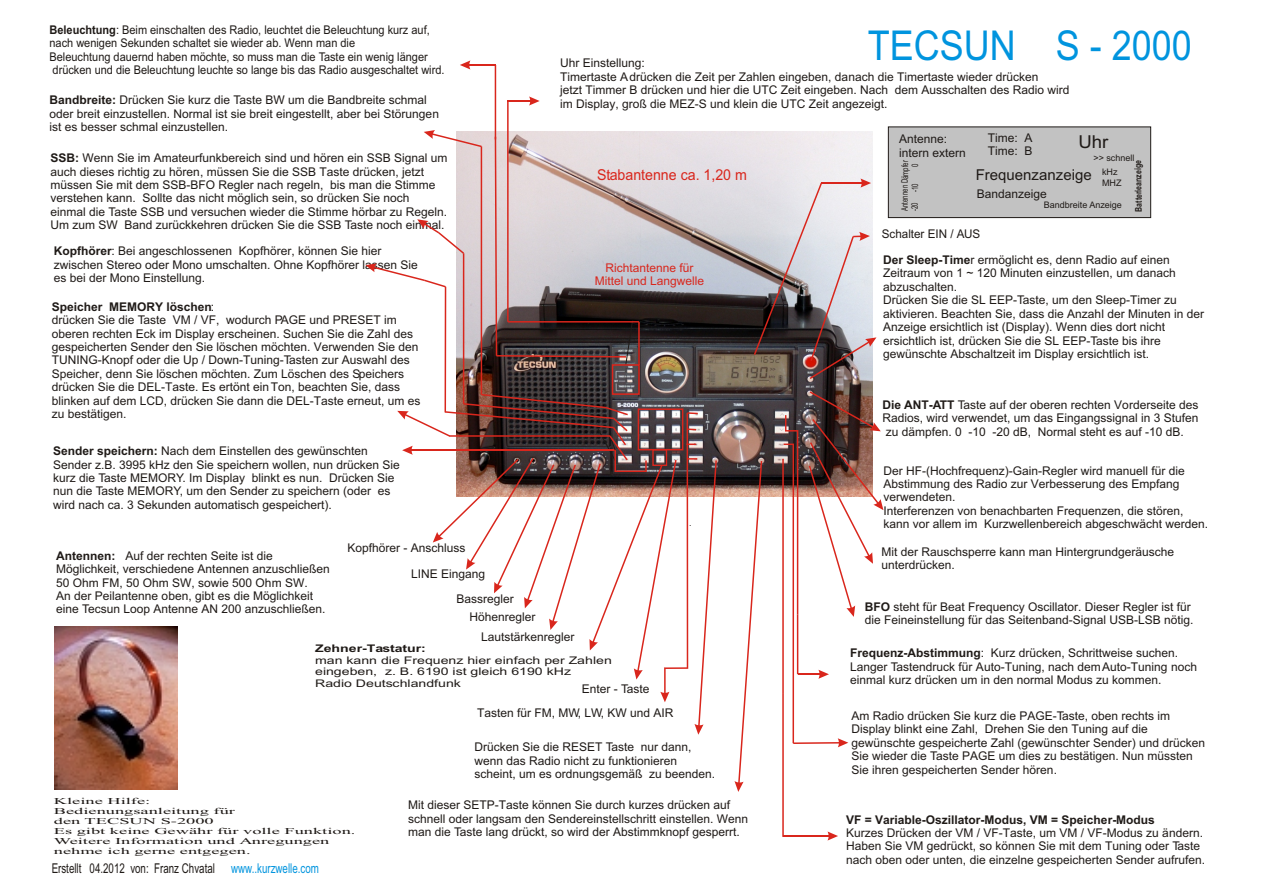
<style>
.page{position:relative;width:1263px;height:894px;background:#fff}
.page>*{position:absolute;margin:0;border:0;box-sizing:border-box;transform-origin:0 0}
.t1{font:41.1px "Arial";color:#0094de;scale:.88 1}
.t2{font:17.85px "Arial";color:#1f1a17;scale:1.05 1}
.t3{font:15px "Arial";color:#d9261c;scale:.95 1}
.t4{font:15px "Arial";color:#1f1a17}
.t5{font:13.5px "Arial";color:#1f1a17;scale:.72 1}
.t6{font:12px/13.4px "Arial";color:#1f1a17}
.t7{font:12px/13.4px "Arial";color:#1f1a17;scale:.92 1}
.t8{font:700 12px "Arial";color:#1f1a17}
.t9{font:12px/13.4px "Arial";color:#d9261c;text-align:center}
.t10{font:10.5px/11.7px "Arial";color:#1f1a17;scale:1.34 1}
.t11{font:700 10.5px "Arial";color:#1f1a17;scale:1.34 1}
.t12{font:700 9.15px "Arial";color:#1f1a17;scale:.76 1}
.t13{font:9px/9.9px "Times New Roman";color:#1f1a17;scale:2.04 1}
.t14{font:9px/10.1px "Arial";color:#1f1a17}
.t15{font:9px/10.1px "Arial";color:#1f1a17;scale:.67 1}
.s1{font-weight:700}
.s2{color:#0094de}
</style>
<div class="page">
<img style="left:456px;top:131px;width:416px;height:365px">
<svg style="left:735px;top:461px;width:27px;height:331px"></svg>
<hr style="left:445px;top:287px;width:1px;height:125px;background:#d9261c">
<svg style="left:365px;top:263px;width:82px;height:26px"></svg>
<hr style="left:463px;top:253px;width:1px;height:151px;background:#d9261c">
<svg style="left:417px;top:219px;width:49px;height:36px"></svg>
<svg style="left:397px;top:393px;width:320px;height:342px"></svg>
<svg style="left:424px;top:130px;width:58px;height:17px"></svg>
<hr style="left:481px;top:146px;width:1px;height:249px;background:#d9261c">
<hr style="left:465px;top:64px;width:30px;height:2px;background:#d9261c">
<svg style="left:460px;top:60px;width:10px;height:10px"></svg>
<hr style="left:495px;top:65px;width:1px;height:74px;background:#d9261c">
<svg style="left:494px;top:135px;width:139px;height:230px;background:#a79d9e"></svg>
<div style="left:612px;top:364px;width:28px;height:31px;border:2px solid #d9261c"></div>
<hr style="left:507px;top:101px;width:2px;height:221px;background:#d9261c">
<hr style="left:638px;top:322px;width:2px;height:43px;background:#d9261c">
<hr style="left:508px;top:321px;width:131px;height:2px;background:#d9261c">
<hr style="left:507px;top:100px;width:27px;height:2px;background:#d9261c">
<svg style="left:529px;top:96px;width:11px;height:10px"></svg>
<div style="left:888px;top:127px;width:263px;height:91px;background:#c2c2c2;border:1px solid #1f1a17"></div>
<svg style="left:753px;top:179px;width:123px;height:200px;background:#aea7aa"></svg>
<svg style="left:782px;top:391px;width:101px;height:450px"></svg>
<hr style="left:797px;top:614px;width:1px;height:60px;background:#d9261c">
<img style="left:55px;top:627px;width:123px;height:163px">
<p class="t7" style="left:50px;top:24px;width:431px"><span class="s1">Beleuchtung</span>: Beim einschalten des Radio, leuchtet die Beleuchtung kurz auf, nach wenigen Sekunden schaltet sie wieder ab. Wenn man die<br>Beleuchtung dauernd haben möchte, so muss man die Taste ein wenig länger drücken und die Beleuchtung leuchte so lange bis das Radio ausgeschaltet wird.</p>
<p class="t6" style="left:50px;top:95px;width:391px"><span class="s1">Bandbreite:</span> Drücken Sie kurz die Taste BW um die Bandbreite schmal oder breit einzustellen. Normal ist sie breit eingestellt, aber bei Störungen ist es besser schmal einzustellen.</p>
<p class="t6" style="left:51px;top:152px;width:398px"><span class="s1">SSB:</span> Wenn Sie im Amateurfunkbereich sind und hören ein SSB Signal um auch dieses richtig zu hören, müssen Sie die SSB Taste drücken, jetzt müssen Sie mit dem SSB-BFO Regler nach regeln, bis man die Stimme verstehen kann. Sollte das nicht möglich sein, so drücken Sie noch einmal die Taste SSB und versuchen wieder die Stimme hörbar zu Regeln.<br>Um zum SW Band zurückkehren drücken Sie die SSB Taste noch einmal.</p>
<p class="t6" style="left:54px;top:246px;width:366px"><span class="s1">Kopfhörer</span>: Bei angeschlossenen Kopfhörer, können Sie hier zwischen Stereo oder Mono umschalten. Ohne Kopfhörer lassen Sie es bei der Mono Einstellung.</p>
<p class="t6" style="left:52px;top:301px;width:370px"><span class="s1">Speicher MEMORY löschen</span>:<br>drücken Sie die Taste VM / VF, wodurch PAGE und PRESET im oberen rechten Eck im Display erscheinen. Suchen Sie die Zahl des gespeicherten Sender den Sie löschen möchten. Verwenden Sie den TUNING-Knopf oder die Up / Down-Tuning-Tasten zur Auswahl des Speicher, denn Sie löschen möchten. Zum Löschen des Speichers drücken Sie die DEL-Taste. Es ertönt ein Ton, beachten Sie, dass blinken auf dem LCD, drücken Sie dann die DEL-Taste erneut, um es zu bestätigen.</p>
<p class="t6" style="left:53px;top:445px;width:348px"><span class="s1">Sender speichern:</span> Nach dem Einstellen des gewünschten Sender z.B. 3995 kHz den Sie speichern wollen, nun drücken Sie kurz die Taste MEMORY. Im Display blinkt es nun. Drücken Sie nun die Taste MEMORY, um den Sender zu speichern (oder es wird nach ca. 3 Sekunden automatisch gespeichert).</p>
<p class="t6" style="left:56px;top:550px;width:275px"><span class="s1">Antennen:</span> Auf der rechten Seite ist die Möglichkeit, verschiedene Antennen anzuschließen 50 Ohm FM, 50 Ohm SW, sowie 500 Ohm SW.<br>An der Peilantenne oben, gibt es die Möglichkeit eine Tecsun Loop Antenne AN 200 anzuschließen.</p>
<p class="t6" style="left:347px;top:542px;width:120px">Kopfhörer - Anschluss</p>
<p class="t6" style="left:411px;top:568px;width:76px">LINE Eingang</p>
<p class="t6" style="left:457px;top:593px;width:59px">Bassregler</p>
<p class="t6" style="left:469px;top:612px;width:68px">Höhenregler</p>
<h1 class="t1" style="left:868px;top:31px;width:370px">TECSUN S - 2000</h1>
<p class="t6" style="left:560px;top:58px;width:511px">Uhr Einstellung:<br>Timertaste A drücken die Zeit per Zahlen eingeben, danach die Timertaste wieder drücken<br>jetzt Timmer B drücken und hier die UTC Zeit eingeben. Nach dem Ausschalten des Radio wird im Display, groß die MEZ-S und klein die UTC Zeit angezeigt.</p>
<p class="t3" style="left:597px;top:169px;width:159px">Stabantenne ca. 1,20 m</p>
<p class="t9" style="left:595px;top:262px;width:111px">Richtantenne für<br>Mittel und Langwelle</p>
<p class="t6" style="left:899px;top:133px;width:68px">Antenne: intern extern</p>
<p class="t15" style="left:901px;top:211px;width:77px;rotate:-90deg">Antennen Dämpfer -20 -10</p>
<p class="t15" style="left:911px;top:167px;width:6px;rotate:-90deg">0</p>
<p class="t6" style="left:988px;top:132px;width:46px">Time: A<br>Time: B</p>
<p class="t4" style="left:976px;top:169px;width:117px">Frequenzanzeige</p>
<p class="t12" style="left:1135px;top:212px;width:69px;rotate:-91deg">Batter ei anze gi e</p>
<h2 class="t2" style="left:1078px;top:135px;width:30px">Uhr</h2>
<p class="t14" style="left:1093px;top:154px;width:43px">&gt;&gt; schnell</p>
<p class="t14" style="left:1102px;top:168px;width:21px">kHz<br>MHZ</p>
<p class="t6" style="left:977px;top:188px;width:72px">Bandanzeige</p>
<p class="t14" style="left:1044px;top:201px;width:80px">Bandbreite Anzeige</p>
<p class="t6" style="left:882px;top:228px;width:100px">Schalter EIN / AUS</p>
<p class="t6" style="left:883px;top:254px;width:322px"><span class="s1">Der Sleep-Time</span>r ermöglicht es, denn Radio auf einen Zeitraum von 1 ~ 120 Minuten einzustellen, um danach abzuschalten.<br>Drücken Sie die SL EEP-Taste, um den Sleep-Timer zu aktivieren. Beachten Sie, dass die Anzahl der Minuten in der Anzeige ersichtlich ist (Display). Wenn dies dort nicht ersichtlich ist, drücken Sie die SL EEP-Taste bis ihre gewünschte Abschaltzeit im Display ersichtlich ist.</p>
<p class="t6" style="left:882px;top:399px;width:318px;text-align:justify"><span class="s1">Die ANT-ATT</span> Taste auf der oberen rechten Vorderseite des Radios, wird verwendet, um das Eingangssignal in 3 Stufen zu dämpfen. 0 -10 -20 dB, Normal steht es auf -10 dB.</p>
<p class="t6" style="left:883px;top:465px;width:326px">Der HF-(Hochfrequenz)-Gain-Regler wird manuell für die Abstimmung des Radio zur Verbesserung des Empfang verwendeten.<br>Interferenzen von benachbarten Frequenzen, die stören, kann vor allem im Kurzwellenbereich abgeschwächt werden.</p>
<p class="t6" style="left:881px;top:546px;width:294px">Mit der Rauschsperre kann man Hintergrundgeräusche unterdrücken.</p>
<p class="t6" style="left:865px;top:601px;width:330px"><span class="s1">BFO</span> steht für Beat Frequency Oscillator. Dieser Regler ist für die Feineinstellung für das Seitenband-Signal USB-LSB nötig.</p>
<p class="t6" style="left:481px;top:631px;width:95px">Lautstärkenregler</p>
<p class="t11" style="left:315px;top:644px;width:84px">Zehner-Tastatur:</p>
<p class="t10" style="left:315px;top:655px;width:223px">man kann die Frequenz hier einfach per Zahlen eingeben, z. B. 6190 ist gleich 6190 kHz<br>Radio Deutschlandfunk</p>
<p class="t6" style="left:582px;top:683px;width:69px">Enter - Taste</p>
<p class="t6" style="left:477px;top:707px;width:198px">Tasten für FM, MW, LW, KW und AIR</p>
<p class="t13" style="left:54px;top:797px;width:149px">Kleine Hilfe:<br>Bedienungsanleitung für<br>den TECSUN S-2000<br>Es gibt keine Gewähr für volle Funktion.<br>Weitere Information und Anregungen nehme ich gerne entgegen.</p>
<p class="t5" style="left:52px;top:863px;width:373px">Erstellt 04.2012 von: Franz Chvatal <span class="s2">www..kurzwelle.com</span></p>
<p class="t6" style="left:474px;top:741px;width:242px">Drücken Sie die RESET Taste nur dann, wenn das Radio nicht zu funktionieren scheint, um es ordnungsgemäß zu beenden.</p>
<p class="t6" style="left:408px;top:799px;width:342px">Mit dieser SETP-Taste können Sie durch kurzes drücken auf schnell oder langsam den Sendereinstellschritt einstellen. Wenn man die Taste lang drückt, so wird der Abstimmknopf gesperrt.</p>
<p class="t6" style="left:850px;top:648px;width:348px"><span class="s1">Frequenz-Abstimmung</span>: Kurz drücken, Schrittweise suchen.<br>Langer Tastendruck für Auto-Tuning, nach dem Auto-Tuning noch einmal kurz drücken um in den normal Modus zu kommen.</p>
<p class="t6" style="left:852px;top:710px;width:355px">Am Radio drücken Sie kurz die PAGE-Taste, oben rechts im Display blinkt eine Zahl, Drehen Sie den Tuning auf die gewünschte gespeicherte Zahl (gewünschter Sender) und drücken Sie wieder die Taste PAGE um dies zu bestätigen. Nun müssten Sie ihren gespeicherten Sender hören.</p>
<p class="t8" style="left:846px;top:815px;width:310px">VF = Variable-Oszillator-Modus, VM = Speicher-Modus</p>
<p class="t6" style="left:846px;top:827px;width:360px">Kurzes Drücken der VM / VF-Taste, um VM / VF-Modus zu ändern.<br>Haben Sie VM gedrückt, so können Sie mit dem Tuning oder Taste nach oben oder unten, die einzelne gespeicherten Sender aufrufen.</p>
</div>
